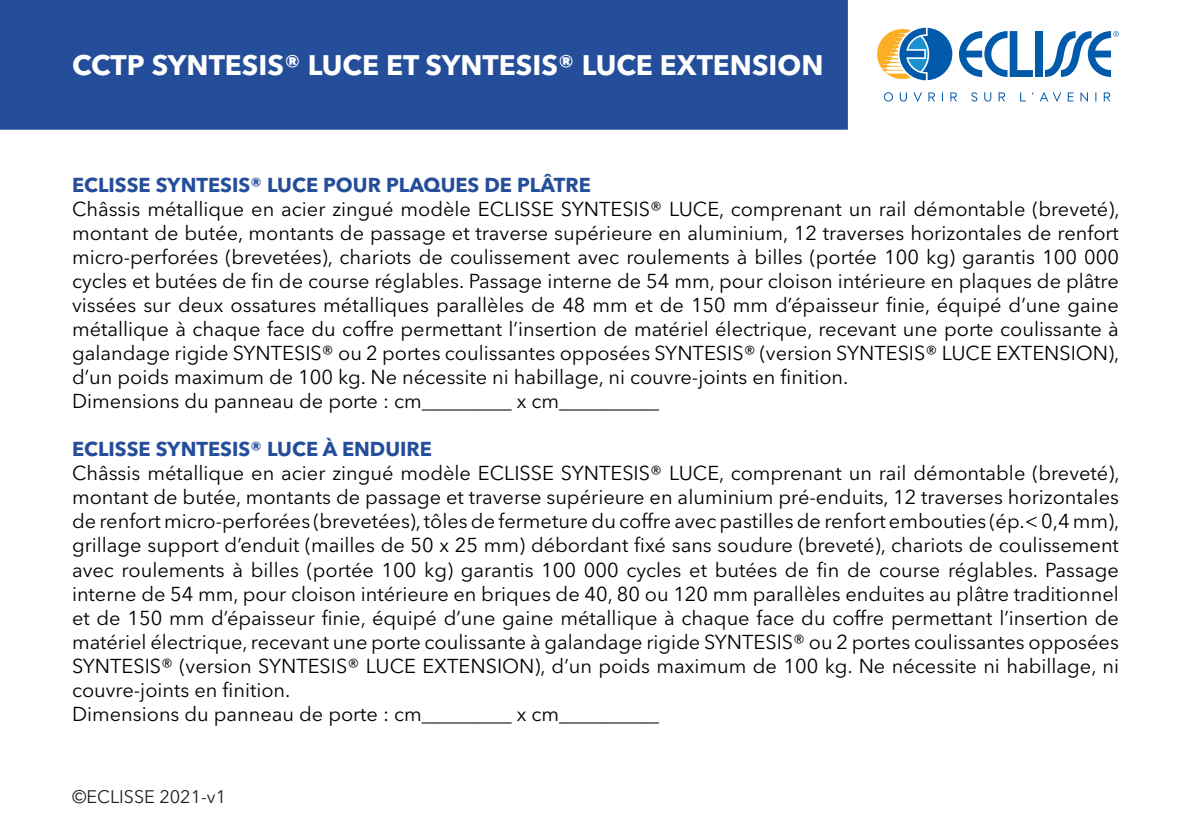
<style>
.page{position:relative;width:1191px;height:840px;background:#fff}
.page>*{position:absolute;margin:0;border:0;box-sizing:border-box;transform-origin:0 0}
.t1{font:700 28px "Avenir Next LT Pro";color:#fff}
.t2{font:20px/24px "Avenir Next LT Pro";color:#000;text-align:justify}
.t3{font:700 20px "Avenir Next LT Pro";color:#244e9a}
.t4{font:18px "Avenir Next LT Pro";color:#231f20}
</style>
<div class="page">
<svg style="left:884px;top:92px;width:226px;height:10px"></svg>
<div style="left:1035px;top:31px;width:7px;height:46px;background:#015aaa"></div>
<svg style="left:959px;top:31px;width:74px;height:46px"></svg>
<svg style="left:877px;top:28px;width:76px;height:52px"></svg>
<svg style="left:1045px;top:31px;width:74px;height:46px"></svg>
<div style="left:0;top:0;width:848px;height:130px;background:#244e9a;border:2px solid #244e9a"></div>
<p class="t1" style="left:72px;top:48px;width:753px">CCTP SYNTESIS® LUCE ET SYNTESIS® LUCE EXTENSION</p>
<p class="t3" style="left:72px;top:173px;width:520px">ECLISSE SYNTESIS® LUCE POUR PLAQUES DE PLÂTRE</p>
<p class="t2" style="left:72px;top:197px;width:1049px">Châssis métallique en acier zingué modèle ECLISSE SYNTESIS® LUCE, comprenant un rail démontable (breveté), montant de butée, montants de passage et traverse supérieure en aluminium, 12 traverses horizontales de renfort micro-perforées (brevetées), chariots de coulissement avec roulements à billes (portée 100 kg) garantis 100 000 cycles et butées de fin de course réglables. Passage interne de 54 mm, pour cloison intérieure en plaques de plâtre vissées sur deux ossatures métalliques parallèles de 48 mm et de 150 mm d’épaisseur finie, équipé d’une gaine métallique à chaque face du coffre permettant l’insertion de matériel électrique, recevant une porte coulissante à galandage rigide SYNTESIS® ou 2 portes coulissantes opposées SYNTESIS® (version SYNTESIS® LUCE EXTENSION), d’un poids maximum de 100 kg. Ne nécessite ni habillage, ni couvre-joints en finition.</p>
<p class="t2" style="left:72px;top:389px;width:588px">Dimensions du panneau de porte : cm_________ x cm__________</p>
<p class="t3" style="left:72px;top:437px;width:361px">ECLISSE SYNTESIS® LUCE À ENDUIRE</p>
<p class="t2" style="left:72px;top:461px;width:1049px">Châssis métallique en acier zingué modèle ECLISSE SYNTESIS® LUCE, comprenant un rail démontable (breveté), montant de butée, montants de passage et traverse supérieure en aluminium pré-enduits, 12 traverses horizontales de renfort micro-perforées (brevetées), tôles de fermeture du coffre avec pastilles de renfort embouties (ép.&lt; 0,4 mm), grillage support d’enduit (mailles de 50 x 25 mm) débordant fixé sans soudure (breveté), chariots de coulissement avec roulements à billes (portée 100 kg) garantis 100 000 cycles et butées de fin de course réglables. Passage interne de 54 mm, pour cloison intérieure en briques de 40, 80 ou 120 mm parallèles enduites au plâtre traditionnel et de 150 mm d’épaisseur finie, équipé d’une gaine métallique à chaque face du coffre permettant l’insertion de matériel électrique, recevant une porte coulissante à galandage rigide SYNTESIS® ou 2 portes coulissantes opposées SYNTESIS® (version SYNTESIS® LUCE EXTENSION), d’un poids maximum de 100 kg. Ne nécessite ni habillage, ni couvre-joints en finition.</p>
<p class="t2" style="left:72px;top:701px;width:588px">Dimensions du panneau de porte : cm_________ x cm__________</p>
<p class="t4" style="left:72px;top:785px;width:156px">©ECLISSE 2021-v1</p>
</div>
